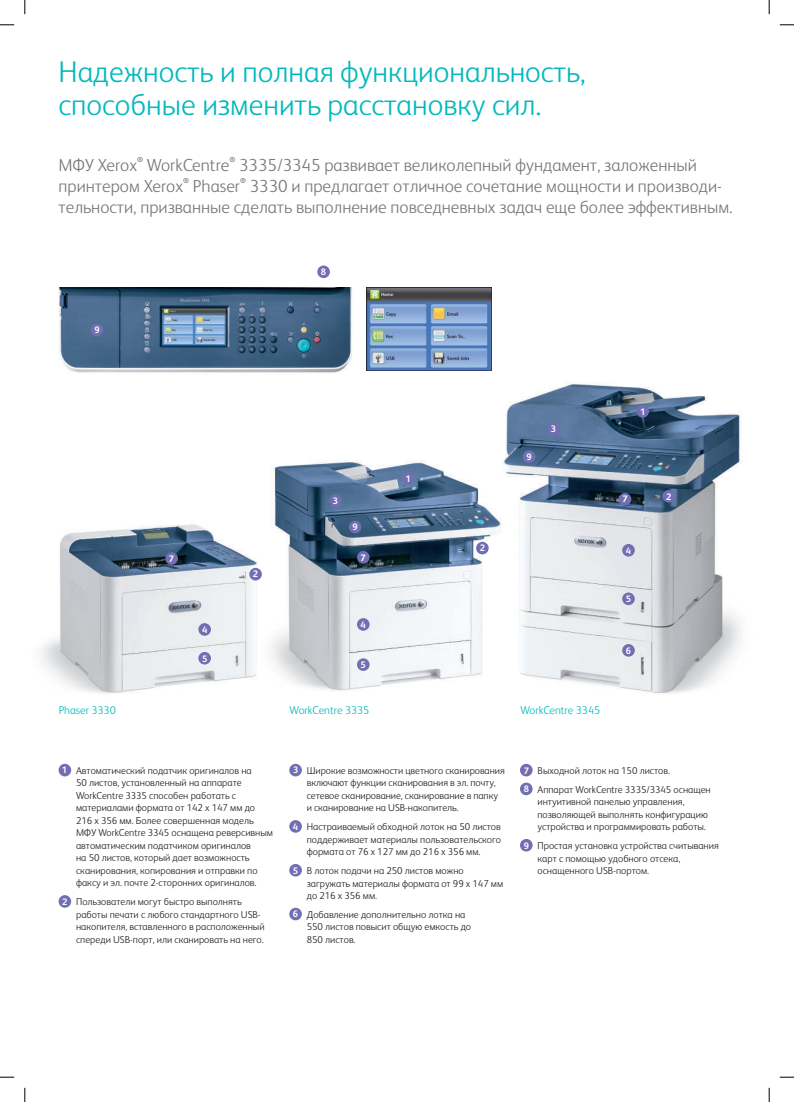
<style>
.page{position:relative;width:794px;height:1102px;background:#fff}
.page>*{position:absolute;margin:0;border:0;box-sizing:border-box;transform-origin:0 0}
.t1{font:300 30px/33.8px "Xerox Sans";color:#03b9bd}
.t2{font:300 17.5px/21.2px "Xerox Sans";color:#76787b}
.t3{font:300 11.25px "Xerox Sans";color:#03b9bd}
.t4{font:300 10px/12.5px "Xerox Sans";color:#231f20}
.t5{font:700 9.38px "Xerox Sans";color:#fff}
.t6{font:700 7.25px "Xerox Sans";color:#76787b}
.s1{font-weight:700;font-size:9.38px;color:#fff}
</style>
<div class="page">
<img style="left:505px;top:384px;width:237px;height:310px">
<img style="left:271px;top:451px;width:242px;height:243px">
<img style="left:41px;top:524px;width:221px;height:170px">
<img style="left:58px;top:287px;width:294px;height:86px">
<div style="left:59px;top:764px;width:12px;height:12px;background:#716eb3;border-radius:50%"></div>
<div style="left:59px;top:895px;width:12px;height:13px;background:#716eb3;border-radius:50%"></div>
<div style="left:289px;top:764px;width:13px;height:12px;background:#716eb3;border-radius:50%"></div>
<div style="left:289px;top:820px;width:13px;height:13px;background:#716eb3;border-radius:50%"></div>
<div style="left:289px;top:864px;width:13px;height:13px;background:#716eb3;border-radius:50%"></div>
<div style="left:289px;top:908px;width:13px;height:12px;background:#716eb3;border-radius:50%"></div>
<div style="left:520px;top:764px;width:12px;height:12px;background:#716eb3;border-radius:50%"></div>
<div style="left:520px;top:783px;width:12px;height:12px;background:#716eb3;border-radius:50%"></div>
<div style="left:520px;top:839px;width:12px;height:13px;background:#716eb3;border-radius:50%"></div>
<div style="left:317px;top:266px;width:13px;height:12px;background:#716eb3;border-radius:50%"></div>
<div style="left:91px;top:324px;width:12px;height:12px;background:#716eb3;border-radius:50%"></div>
<div style="left:349px;top:521px;width:12px;height:12px;background:#716eb3;border-radius:50%"></div>
<div style="left:523px;top:450px;width:12px;height:13px;background:#716eb3;border-radius:50%"></div>
<div style="left:402px;top:472px;width:12px;height:13px;background:#716eb3;border-radius:50%"></div>
<div style="left:636px;top:405px;width:13px;height:13px;background:#716eb3;border-radius:50%"></div>
<div style="left:547px;top:423px;width:13px;height:12px;background:#716eb3;border-radius:50%"></div>
<div style="left:619px;top:493px;width:12px;height:12px;background:#716eb3;border-radius:50%"></div>
<div style="left:622px;top:544px;width:13px;height:13px;background:#716eb3;border-radius:50%"></div>
<div style="left:622px;top:593px;width:13px;height:12px;background:#716eb3;border-radius:50%"></div>
<div style="left:622px;top:644px;width:13px;height:13px;background:#716eb3;border-radius:50%"></div>
<div style="left:662px;top:490px;width:13px;height:13px;background:#716eb3;border-radius:50%"></div>
<div style="left:329px;top:494px;width:13px;height:13px;background:#716eb3;border-radius:50%"></div>
<div style="left:249px;top:568px;width:13px;height:12px;background:#716eb3;border-radius:50%"></div>
<div style="left:165px;top:552px;width:13px;height:13px;background:#716eb3;border-radius:50%"></div>
<div style="left:198px;top:652px;width:13px;height:13px;background:#716eb3;border-radius:50%"></div>
<div style="left:198px;top:623px;width:13px;height:13px;background:#716eb3;border-radius:50%"></div>
<div style="left:476px;top:542px;width:13px;height:12px;background:#716eb3;border-radius:50%"></div>
<div style="left:357px;top:618px;width:12px;height:13px;background:#716eb3;border-radius:50%"></div>
<div style="left:357px;top:658px;width:12px;height:13px;background:#716eb3;border-radius:50%"></div>
<img style="left:366px;top:287px;width:126px;height:84px">
<div style="left:357px;top:551px;width:12px;height:13px;background:#716eb3;border-radius:50%"></div>
<svg style="left:0;top:24px;width:14px;height:2px"></svg>
<svg style="left:780px;top:24px;width:14px;height:2px"></svg>
<svg style="left:0;top:1076px;width:14px;height:2px"></svg>
<svg style="left:780px;top:1076px;width:14px;height:2px"></svg>
<svg style="left:24px;top:0;width:2px;height:14px"></svg>
<svg style="left:24px;top:1088px;width:2px;height:14px"></svg>
<svg style="left:768px;top:0;width:2px;height:14px"></svg>
<svg style="left:768px;top:1088px;width:2px;height:14px"></svg>
<h1 class="t1" style="left:59px;top:53px;width:528px">Надежность и полная функциональность, способные изменить расстановку сил.</h1>
<h2 class="t2" style="left:59px;top:153px;width:80px">МФУ Xerox</h2>
<p class="t6" style="left:137px;top:154px;width:7px">®</p>
<h2 class="t2" style="left:147px;top:153px;width:84px">WorkCentre</h2>
<p class="t6" style="left:229px;top:154px;width:7px">®</p>
<h2 class="t2" style="left:239px;top:153px;width:459px">3335/3345 развивает великолепный фундамент, заложенный</h2>
<h2 class="t2" style="left:59px;top:174px;width:126px">принтером Xerox</h2>
<p class="t6" style="left:183px;top:175px;width:7px">®</p>
<h2 class="t2" style="left:193px;top:174px;width:49px">Phaser</h2>
<p class="t6" style="left:240px;top:175px;width:7px">®</p>
<h2 class="t2" style="left:59px;top:174px;width:675px;text-indent:191px">3330 и предлагает отличное сочетание мощности и производи&shy;тельности, призванные сделать выполнение повседневных задач еще более эффективным.</h2>
<p class="t5" style="left:94px;top:324px;width:7px">9</p>
<p class="t5" style="left:321px;top:265px;width:7px">8</p>
<p class="t5" style="left:169px;top:552px;width:7px">7</p>
<p class="t5" style="left:202px;top:623px;width:7px">4</p>
<p class="t5" style="left:202px;top:652px;width:7px">5</p>
<p class="t5" style="left:253px;top:568px;width:7px">2</p>
<p class="t5" style="left:333px;top:494px;width:7px">3</p>
<p class="t5" style="left:352px;top:521px;width:7px">9</p>
<p class="t5" style="left:361px;top:551px;width:7px">7</p>
<p class="t5" style="left:361px;top:618px;width:7px">4</p>
<p class="t5" style="left:361px;top:658px;width:7px">5</p>
<p class="t5" style="left:405px;top:472px;width:7px">1</p>
<p class="t5" style="left:480px;top:542px;width:7px">2</p>
<p class="t5" style="left:526px;top:450px;width:7px">9</p>
<p class="t5" style="left:551px;top:423px;width:7px">3</p>
<p class="t3" style="left:59px;top:703px;width:59px">Phaser 3330</p>
<p class="t3" style="left:289px;top:703px;width:81px">WorkCentre 3335</p>
<p class="t3" style="left:520px;top:703px;width:81px">WorkCentre 3345</p>
<p class="t5" style="left:640px;top:405px;width:7px">1</p>
<p class="t5" style="left:622px;top:493px;width:7px">7</p>
<p class="t5" style="left:626px;top:544px;width:7px">4</p>
<p class="t5" style="left:626px;top:592px;width:7px">5</p>
<p class="t5" style="left:626px;top:644px;width:7px">6</p>
<p class="t5" style="left:666px;top:490px;width:7px">2</p>
<p class="t4" style="left:76px;top:764px;width:198px;text-indent:-14px"><span class="s1">1</span> Автоматический податчик оригиналов на<br>50 листов, установленный на аппарате WorkCentre 3335 способен работать с материалами формата от 142 x 147 мм до 216 x 356 мм. Более совершенная модель МФУ WorkCentre 3345 оснащена реверсивным автоматическим податчиком оригиналов<br>на 50 листов, который дает возможность сканирования, копирования и отправки по факсу и эл. почте 2-сторонних оригиналов.</p>
<p class="t4" style="left:76px;top:895px;width:190px;text-indent:-14px"><span class="s1">2</span> Пользователи могут быстро выполнять работы печати с любого стандартного USB&shy;накопителя, вставленного в расположенный спереди USB-порт, или сканировать на него.</p>
<p class="t4" style="left:307px;top:764px;width:199px;text-indent:-14px"><span class="s1">3</span> Широкие возможности цветного сканирования включают функции сканирования в эл. почту, сетевое сканирование, сканирование в папку и сканирование на USB-накопитель.</p>
<p class="t4" style="left:307px;top:820px;width:196px;text-align:justify;text-indent:-14px"><span class="s1">4</span> Настраиваемый обходной лоток на 50 листов поддерживает материалы пользовательского формата от 76 x 127 мм до 216 x 356 мм.</p>
<p class="t4" style="left:307px;top:864px;width:198px;text-indent:-14px"><span class="s1">5</span> В лоток подачи на 250 листов можно загружать материалы формата от 99 x 147 мм до 216 x 356 мм.</p>
<p class="t4" style="left:307px;top:908px;width:166px;text-indent:-14px"><span class="s1">6</span> Добавление дополнительно лотка на<br>550 листов повысит общую емкость до<br>850 листов.</p>
<p class="t4" style="left:524px;top:761px;width:188px;line-height:18.8px"><span class="s1">7</span> Выходной лоток на 150 листов.<br><span class="s1">8</span> Аппарат WorkCentre 3335/3345 оснащен</p>
<p class="t4" style="left:537px;top:795px;width:172px">интуитивной панелью управления, позволяющей выполнять конфигурацию устройства и программировать работы.</p>
<p class="t4" style="left:537px;top:839px;width:183px;text-indent:-14px"><span class="s1">9</span> Простая установка устройства считывания карт с помощью удобного отсека, оснащенного USB-портом.</p>
</div>
